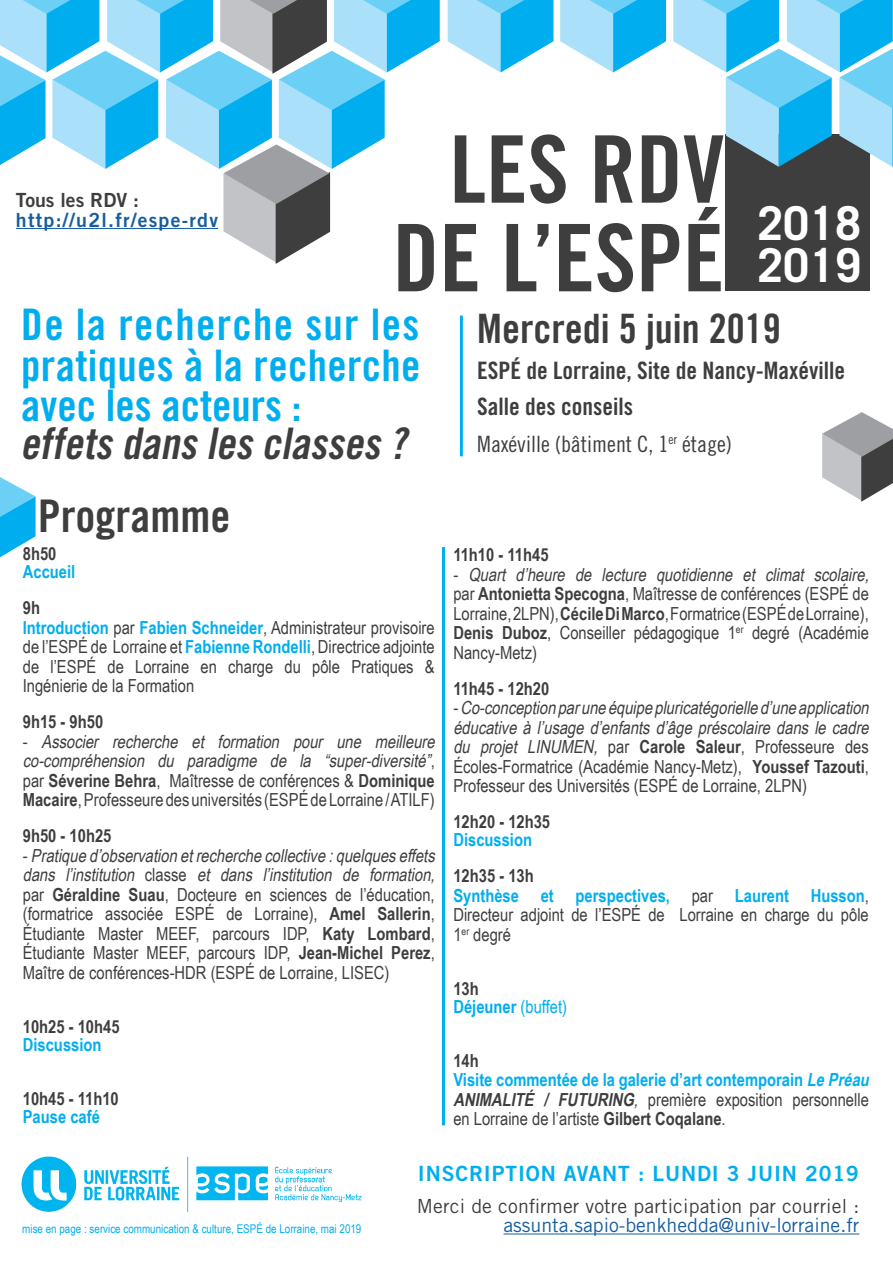
<style>
.page{position:relative;width:893px;height:1263px;background:#fff}
.page>*{position:absolute;margin:0;border:0;box-sizing:border-box;transform-origin:0 0}
.t1{font:93.3px/88.7px "Trade Gothic LT Std Bd Cn 20";color:#3e3e3f;text-align:right}
.t2{font:700 46.65px/42.5px "Trade Gothic LT Std";color:#fff}
.t3{font:45px "Trade Gothic LT Std Bd Cn 20";color:#3e3e3f}
.t4{font:43.5px/40.5px "Trade Gothic LT Std Bd Cn 20";letter-spacing:.01em;color:#00aeef;text-align:justify}
.t5{font:italic 43.5px "Trade Gothic LT Std Bd Cn 20";color:#3e3e3f}
.t6{font:40.5px "Trade Gothic LT Std Bd Cn 20";color:#3e3e3f}
.t7{font:24px/36px "Trade Gothic LT Std Bd Cn 20";color:#3e3e3f}
.t8{font:22.5px "Trade Gothic LT Std Cn 18";color:#3e3e3f}
.t9{font:21px "Trade Gothic LT Std Bd 2";letter-spacing:.04em;color:#00aeef}
.t10{font:19.5px "Trade Gothic LT Std";letter-spacing:.005em;color:#3e3e3f}
.t11{font:19.5px "Trade Gothic LT Std";color:#175d9e}
.t12{font:19.5px "Trade Gothic LT Std Bd 2";letter-spacing:.065em;color:#175d9e}
.t13{font:19.5px "Trade Gothic LT Std Bd 2";color:#3e3e3f}
.t14{font:18px/19.5px "Arial Narrow";color:#3e3e3f}
.t15{font:italic 18px/19.5px "Arial Narrow";color:#3e3e3f}
.t16{font:700 18px "Arial Narrow";color:#3e3e3f}
.t17{font:700 18px/18px "Arial Narrow";color:#00aeef}
.t18{font:12px "Arial Narrow";color:#00aeef}
.s1{font-weight:700}
.s2{font-weight:700;color:#00aeef}
.s3{font-style:normal}
.s4{font-weight:700;font-style:normal}
.s5{font-weight:400}
.s6{font-style:italic}
.s7{color:#3e3e3f}
.s8{font-weight:700;font-style:italic;color:#00aeef}
.s9{font-weight:700;font-style:italic}
</style>
<div class="page">
<svg style="left:0;top:477px;width:36px;height:80px"></svg>
<svg style="left:448px;top:0;width:105px;height:73px"></svg>
<div style="left:725px;top:135px;width:145px;height:156px;background:#3e3e3f"></div>
<svg style="left:560px;top:0;width:106px;height:73px"></svg>
<svg style="left:0;top:0;width:440px;height:264px"></svg>
<svg style="left:673px;top:0;width:220px;height:167px"></svg>
<hr style="left:503px;top:1233px;width:356px;height:1px;background:#175d9e">
<svg style="left:822px;top:412px;width:71px;height:90px"></svg>
<hr style="left:460px;top:316px;width:3px;height:140px;background:#00aeef">
<hr style="left:442px;top:547px;width:3px;height:578px;background:#00aeef">
<hr style="left:16px;top:228px;width:202px;height:1px;background:#175d9e">
<img style="left:21px;top:1156px;width:341px;height:56px">
<p class="t13" style="left:16px;top:188px;width:125px">Tous les RDV :</p>
<p class="t12" style="left:16px;top:207px;width:204px">http://u2l.fr/espe-rdv</p>
<h1 class="t1" style="left:393px;top:124px;width:333px">LES RDV<br>DE L’ESPÉ</h1>
<h2 class="t2" style="left:757px;top:201px;width:105px">2018<br>2019</h2>
<h3 class="t4" style="left:21px;top:304px;width:401px">De la recherche sur les pratiques à la recherche avec les acteurs :</h3>
<h3 class="t5" style="left:20px;top:417px;width:397px">effetsdanslesclasses?</h3>
<h3 class="t3" style="left:38px;top:489px;width:194px">Programme</h3>
<p class="t16" style="left:23px;top:540px;width:35px">8h50</p>
<p class="t17" style="left:23px;top:562px;width:54px">Accueil</p>
<p class="t14" style="left:23px;top:597px;width:413px"><span class="s1">9h<br></span><span class="s2">Introduction</span> par <span class="s2">Fabien Schneider</span>, Administrateur provisoire de l’ESPÉ de Lorraine et <span class="s2">Fabienne Rondelli</span>, Directrice adjointe de l’ESPÉ de Lorraine en charge du pôle Pratiques &amp; Ingénierie de la Formation</p>
<p class="t16" style="left:23px;top:708px;width:82px">9h15 - 9h50</p>
<p class="t15" style="left:23px;top:731px;width:418px"><span class="s3">-</span> Associer recherche et formation pour une meilleure co-compréhension du paradigme de la “super-diversité”<span class="s3">, par</span> <span class="s4">Séverine Behra</span><span class="s3">, Maîtresse de conférences &amp;</span> <span class="s4">Dominique Macaire</span><span class="s3">, Professeure des universités (ESPÉ de Lorraine / ATILF)</span></p>
<p class="t16" style="left:23px;top:822px;width:90px">9h50 - 10h25</p>
<p class="t15" style="left:23px;top:845px;width:418px"><span class="s3">-</span> Pratiqued’observationetrecherchecollective:quelqueseffets</p>
<p class="t15" style="left:23px;top:864px;width:418px">dans l’institution <span class="s3">c l a s s e</span> et dans l’institution de formation,</p>
<p class="t14" style="left:23px;top:884px;width:413px">par <span class="s1">Géraldine Suau</span>, Docteure en sciences de l’éducation,</p>
<p class="t14" style="left:23px;top:903px;width:413px">(formatrice associée ESPÉ de Lorraine), <span class="s1">Amel Sallerin</span>,</p>
<p class="t14" style="left:23px;top:923px;width:413px">Étudiante Master MEEF, parcours IDP, <span class="s1">Katy Lombard</span>,</p>
<p class="t16" style="left:299px;top:939px;width:138px">Jean-Michel Perez<span class="s5">,</span></p>
<p class="t14" style="left:23px;top:962px;width:368px">Maître de conférences-HDR (ESPÉ de Lorraine, LISEC)</p>
<p class="t16" style="left:23px;top:1013px;width:98px">10h25 - 10h45</p>
<p class="t17" style="left:23px;top:1034px;width:80px">Discussion</p>
<p class="t16" style="left:23px;top:1085px;width:98px">10h45 - 11h10</p>
<p class="t17" style="left:23px;top:1106px;width:79px">Pause café</p>
<h3 class="t6" style="left:477px;top:304px;width:305px">Mercredi 5 juin 2019</h3>
<h3 class="t7" style="left:477px;top:353px;width:369px">ESPÉ de Lorraine, Site de Nancy-Maxéville<br>Salle des conseils</h3>
<p class="t8" style="left:477px;top:430px;width:256px">Maxéville (bâtiment C, 1<sup>er</sup> étage)</p>
<p class="t16" style="left:453px;top:541px;width:97px">11h10 - 11h45</p>
<p class="t14" style="left:453px;top:564px;width:421px">- <span class="s6">Quart d’heure de lecture quotidienne et climat scolaire, </span>par <span class="s1">Antonietta Specogna</span>, Maîtresse de conférences (ESPÉ de Lorraine, 2LPN), <span class="s1">Cécile Di Marco</span>, Formatrice (ESPÉ de Lorraine), <span class="s1">Denis Duboz</span>, Conseiller pédagogique 1<sup>er</sup> degré (Académie Nancy-Metz)</p>
<p class="t16" style="left:453px;top:675px;width:98px">11h45 - 12h20</p>
<p class="t15" style="left:453px;top:697px;width:421px"><span class="s3">-</span> Co-conceptionparuneéquipepluricatégorielled’uneapplication éducative à l’usage d’enfants d’âge préscolaire dans le cadre du projet LINUMEN, <span class="s3">par</span> <span class="s4">Carole Saleur</span><span class="s3">, Professeure des Écoles-Formatrice (Académie Nancy-Metz),</span> <span class="s4">Youssef Tazouti</span><span class="s3">, Professeur des Universités (ESPÉ de Lorraine, 2LPN)</span></p>
<p class="t16" style="left:453px;top:808px;width:98px">12h20 - 12h35</p>
<p class="t17" style="left:453px;top:830px;width:80px">Discussion</p>
<p class="t14" style="left:453px;top:865px;width:417px"><span class="s1">12h35 - 13h<br></span><span class="s2">Synthèse et perspectives,</span> par <span class="s2">Laurent Husson</span>,<br>Directeur adjoint de l’ESPÉ de Lorraine en charge du pôle<br>1<sup>er</sup> degré</p>
<p class="t17" style="left:453px;top:978px;width:115px"><span class="s7">13h<br></span>Déjeuner <span class="s5">(buffet)</span></p>
<p class="t14" style="left:453px;top:1050px;width:421px"><span class="s1">14h<br></span><span class="s2">Visite commentée de la galerie d’art contemporain</span> <span class="s8">LePréau </span><span class="s9">ANIMALITÉ / FUTURING</span><span class="s6">,</span> première exposition personnelle en Lorraine de l’artiste <span class="s1">Gilbert Coqalane</span>.</p>
<p class="t18" style="left:22px;top:1220px;width:341px">mise en page : service communication &amp; culture, ESPÉ de Lorraine, mai 2019</p>
<p class="t9" style="left:418px;top:1160px;width:442px">INSCRIPTION AVANT : LUNDI 3 JUIN 2019</p>
<p class="t10" style="left:417px;top:1194px;width:444px">Merci de confirmer votre participation par courriel :</p>
<p class="t11" style="left:503px;top:1213px;width:357px">assunta.sapio-benkhedda@univ-lorraine.fr</p>
</div>
